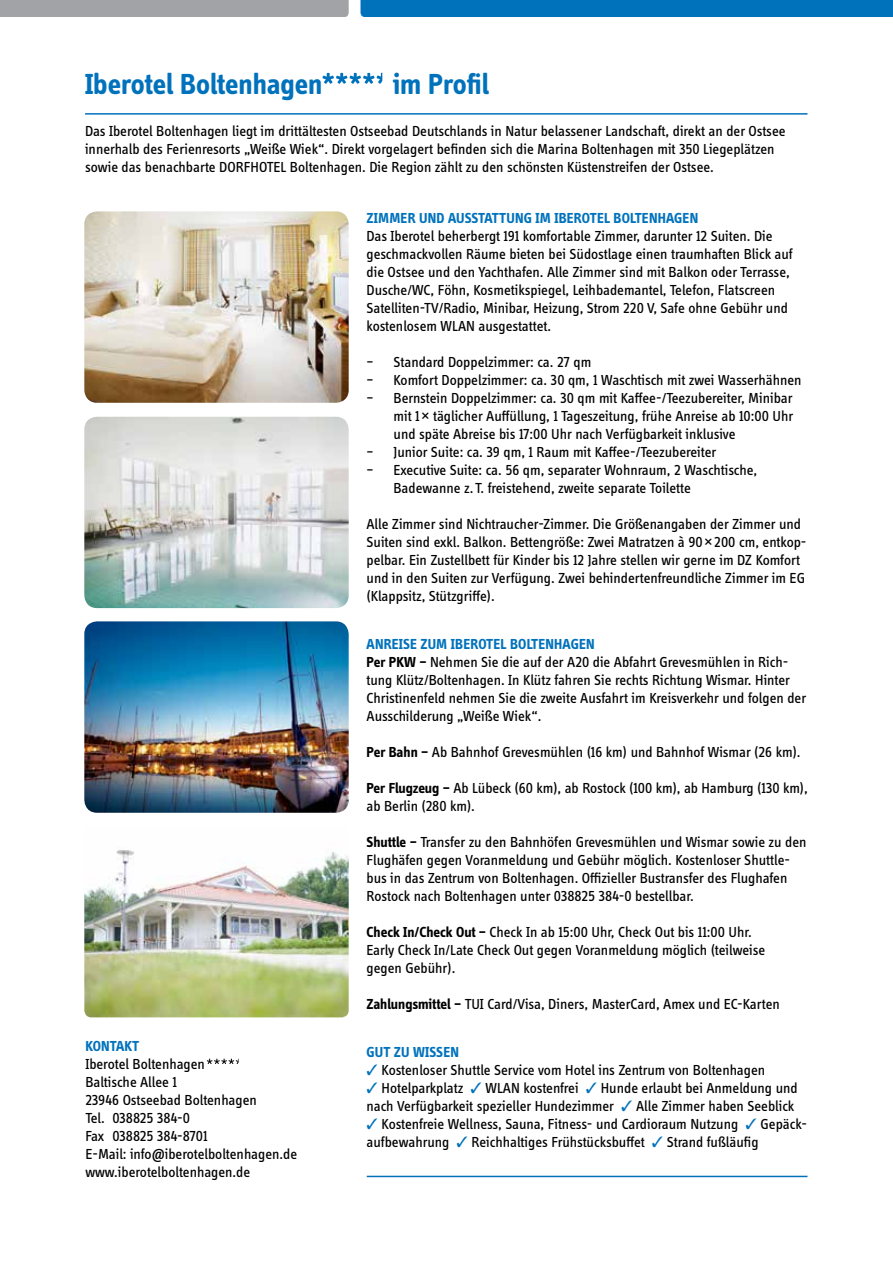
<style>
.page{position:relative;width:893px;height:1263px;background:#fff}
.page>*{position:absolute;margin:0;border:0;box-sizing:border-box;transform-origin:0 0}
.t1{font:700 30px "Info OT Disp";color:#0072bc}
.t2{font:15px/18px "Info OT Disp";color:#000}
.t3{font:700 15px "Info OT Disp";letter-spacing:.01em;color:#0072bc}
.s1{font-weight:700;color:#0072bc}
.s2{font-weight:700}
.s3{color:#0072bc}
</style>
<div class="page">
<svg style="left:322px;top:73px;width:60px;height:11px"></svg>
<hr style="left:85px;top:113px;width:722px;height:2px;background:#0072bc">
<hr style="left:367px;top:1176px;width:440px;height:1px;background:#0072bc">
<img style="left:84px;top:211px;width:265px;height:192px">
<img style="left:84px;top:621px;width:265px;height:192px">
<img style="left:84px;top:850px;width:265px;height:167px">
<img style="left:84px;top:417px;width:265px;height:191px">
<div style="left:360px;top:0;width:533px;height:17px;background:#0072bc"></div>
<div style="left:0;top:0;width:349px;height:17px;background:#a1a3a6"></div>
<svg style="left:207px;top:1059px;width:32px;height:5px"></svg>
<h1 class="t1" style="left:85px;top:66px;width:239px">Iberotel Boltenhagen</h1>
<h1 class="t1" style="left:393px;top:66px;width:98px">im Profil</h1>
<p class="t2" style="left:85px;top:122px;width:702px">Das Iberotel Boltenhagen liegt im drittältesten Ostseebad Deutschlands in Natur belassener Landschaft, direkt an der Ostsee innerhalb des Ferienresorts „Weiße Wiek“. Direkt vorgelagert befinden sich die Marina Boltenhagen mit 350 Liegeplätzen sowie das benachbarte DORFHOTEL Boltenhagen. Die Region zählt zu den schönsten Küstenstreifen der Ostsee.</p>
<p class="t3" style="left:367px;top:209px;width:333px">ZIMMER UND AUSSTATTUNG IM IBEROTEL BOLTENHAGEN</p>
<p class="t2" style="left:367px;top:227px;width:428px">Das Iberotel beherbergt 191 komfortable Zimmer, darunter 12 Suiten. Die geschmackvollen Räume bieten bei Südostlage einen traumhaften Blick auf die Ostsee und den Yachthafen. Alle Zimmer sind mit Balkon oder Terrasse, Dusche/WC, Föhn, Kosmetikspiegel, Leihbademantel, Telefon, Flatscreen Satelliten-TV/Radio, Minibar, Heizung, Strom 220 V, Safe ohne Gebühr und kostenlosem WLAN ausgestattet.</p>
<p class="t2" style="left:367px;top:353px;width:226px">– Standard Doppelzimmer: ca. 27 qm</p>
<p class="t2" style="left:367px;top:371px;width:437px">– Komfort Doppelzimmer: ca. 30 qm, 1 Waschtisch mit zwei Wasserhähnen</p>
<p class="t2" style="left:394px;top:389px;width:401px;text-align:justify;text-indent:-27px">– Bernstein Doppelzimmer: ca. 30 qm mit Kaffee-/Teezubereiter, Minibar mit 1× täglicher Auffüllung, 1 Tageszeitung, frühe Anreise ab 10:00 Uhr und späte Abreise bis 17:00 Uhr nach Verfügbarkeit inklusive</p>
<p class="t2" style="left:367px;top:443px;width:351px">– Junior Suite: ca. 39 qm, 1 Raum mit Kaffee-/Teezubereiter</p>
<p class="t2" style="left:394px;top:461px;width:365px;text-indent:-27px">– Executive Suite: ca. 56 qm, separater Wohnraum, 2 Waschtische,<br>Badewanne z.T. freistehend, zweite separate Toilette</p>
<p class="t2" style="left:367px;top:515px;width:441px">Alle Zimmer sind Nichtraucher-Zimmer. Die Größenangaben der Zimmer und Suiten sind exkl. Balkon. Bettengröße: Zwei Matratzen à 90×200 cm, entkop&shy;pelbar. Ein Zustellbett für Kinder bis 12 Jahre stellen wir gerne im DZ Komfort und in den Suiten zur Verfügung. Zwei behindertenfreundliche Zimmer im EG (Klappsitz, Stützgriffe).</p>
<p class="t2" style="left:367px;top:635px;width:441px"><span class="s1">ANREISE ZUM IBEROTEL BOLTENHAGEN<br></span><span class="s2">Per PKW –</span> Nehmen Sie die auf der A20 die Abfahrt Grevesmühlen in Rich&shy;tung Klütz/Boltenhagen. In Klütz fahren Sie rechts Richtung Wismar. Hinter Christinenfeld nehmen Sie die zweite Ausfahrt im Kreisverkehr und folgen der Ausschilderung „Weiße Wiek“.</p>
<p class="t2" style="left:367px;top:743px;width:435px"><span class="s2">Per Bahn –</span> Ab Bahnhof Grevesmühlen (16 km) und Bahnhof Wismar (26 km).</p>
<p class="t2" style="left:367px;top:779px;width:443px"><span class="s2">Per Flugzeug –</span> Ab Lübeck (60 km), ab Rostock (100 km), ab Hamburg (130 km), ab Berlin (280 km).</p>
<p class="t2" style="left:367px;top:833px;width:441px"><span class="s2">Shuttle –</span> Transfer zu den Bahnhöfen Grevesmühlen und Wismar sowie zu den Flughäfen gegen Voranmeldung und Gebühr möglich. Kostenloser Shuttle&shy;bus in das Zentrum von Boltenhagen. Offizieller Bustransfer des Flughafen Rostock nach Boltenhagen unter 038825 384-0 bestellbar.</p>
<p class="t2" style="left:367px;top:923px;width:400px"><span class="s2">Check In/Check Out –</span> Check In ab 15:00 Uhr, Check Out bis 11:00 Uhr.<br>Early Check In/Late Check Out gegen Voranmeldung möglich (teilweise gegen Gebühr).</p>
<p class="t2" style="left:367px;top:995px;width:415px"><span class="s2">Zahlungsmittel –</span> TUI Card/Visa, Diners, MasterCard, Amex und EC-Karten</p>
<p class="t3" style="left:367px;top:1043px;width:94px">GUT ZU WISSEN</p>
<p class="t2" style="left:367px;top:1061px;width:400px"><span class="s3">✓</span> Kostenloser Shuttle Service vom Hotel ins Zentrum von Boltenhagen</p>
<p class="t2" style="left:367px;top:1079px;width:433px"><span class="s3">✓</span> Hotelparkplatz <span class="s3">✓</span> WLAN kostenfrei <span class="s3">✓</span> Hunde erlaubt bei Anmeldung und nach Verfügbarkeit spezieller Hundezimmer <span class="s3">✓</span> Alle Zimmer haben Seeblick</p>
<p class="t2" style="left:367px;top:1115px;width:442px"><span class="s3">✓</span> Kostenfreie Wellness, Sauna, Fitness- und Cardioraum Nutzung <span class="s3">✓</span> Gepäck&shy;aufbewahrung <span class="s3">✓</span> Reichhaltiges Frühstücksbuffet <span class="s3">✓</span> Strand fußläufig</p>
<p class="t3" style="left:85px;top:1037px;width:55px">KONTAKT</p>
<p class="t2" style="left:85px;top:1055px;width:213px">Iberotel Boltenhagen<br>Baltische Allee 1<br>23946 Ostseebad Boltenhagen<br>Tel. 038825 384-0<br>Fax 038825 384-8701<br>E-Mail: info@iberotelboltenhagen.de www.iberotelboltenhagen.de</p>
</div>
